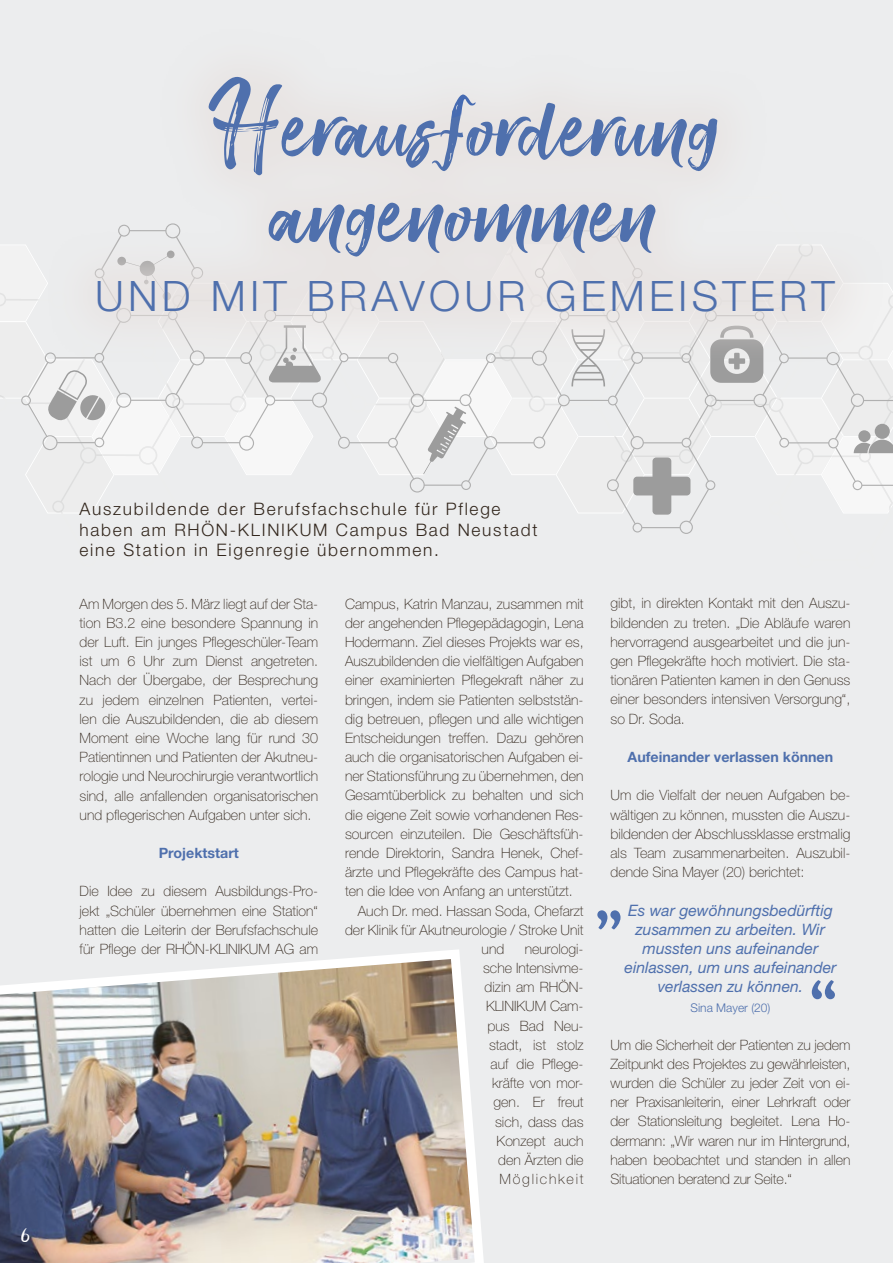
<style>
.page{position:relative;width:893px;height:1263px;background:#ecedee}
.page>*{position:absolute;margin:0;border:0;box-sizing:border-box;transform-origin:0 0}
.t1{font:115.5px/85.5px "Smithen";color:#4f70ad;text-align:center}
.t2{font:condensed 60px "Bernard";color:#4f70ad}
.t3{font:300 42px "Helvetica Neue LT Std";letter-spacing:.1em;color:#4f70ad}
.t4{font:18px "bromello";color:#fff}
.t5{font:300 17.25px/20.7px "Helvetica Neue LT Std";letter-spacing:.1em;color:#32261c}
.t6{font:italic 15.75px/19.2px "Helvetica Neue LT Std";color:#4f70ad;text-align:center}
.t7{font:100 14.25px/19.2px "Helvetica Neue LT Std";color:#32261c;text-align:justify}
.t8{font:700 14.25px "Helvetica Neue LT Std";color:#4f70ad}
.t9{font:300 12px "Helvetica Neue LT Std";color:#4f70ad}
</style>
<div class="page">
<svg style="left:0;top:245px;width:893px;height:270px"></svg>
<div style="left:46px;top:26px;width:840px;height:338px;background:#ebeaea"></div>
<img style="left:0;top:950px;width:484px;height:313px">
<svg style="left:451px;top:94px;width:25px;height:24px"></svg>
<h1 class="t1" style="left:209px;top:89px;width:514px">Herausforderung angenommen</h1>
<h3 class="t3" style="left:95px;top:271px;width:741px">UND MIT BRAVOUR GEMEISTERT</h3>
<p class="t4" style="left:21px;top:1224px;width:10px">6</p>
<p class="t5" style="left:80px;top:498px;width:459px">Auszubildende der Berufsfachschule für Pflege haben am RHÖN-KLINIKUM Campus Bad Neustadt eine Station in Eigenregie übernommen.</p>
<p class="t7" style="left:80px;top:594px;width:240px">Am Morgen des 5. März liegt auf der Sta&shy;tion B3.2 eine besondere Spannung in der Luft. Ein junges Pflegeschüler-Team ist um 6 Uhr zum Dienst angetreten.<br>Nach der Übergabe, der Besprechung zu jedem einzelnen Patienten, vertei&shy;len die Auszubildenden, die ab diesem Moment eine Woche lang für rund 30<br>Patientinnen und Patienten der Akutneu&shy;rologie und Neurochirurgie verantwortlich sind, alle anfallenden organisatorischen und pflegerischen Aufgaben unter sich.</p>
<p class="t8" style="left:159px;top:844px;width:82px">Projektstart</p>
<p class="t7" style="left:80px;top:882px;width:240px">Die Idee zu diesem Ausbildungs-Pro&shy;jekt „Schüler übernehmen eine Station“ hatten die Leiterin der Berufsfachschule für Pflege der RHÖN-KLINIKUM AG am</p>
<p class="t7" style="left:345px;top:594px;width:240px">Campus, Katrin Manzau, zusammen mit</p>
<p class="t7" style="left:345px;top:613px;width:240px">der angehenden Pflegepädagogin, Lena</p>
<p class="t7" style="left:345px;top:632px;width:240px">Hodermann. Ziel dieses Projekts war es,</p>
<p class="t7" style="left:345px;top:651px;width:240px">Auszubildenden die vielfältigen Aufgaben</p>
<p class="t7" style="left:345px;top:671px;width:240px">einer examinierten Pflegekraft näher zu</p>
<p class="t7" style="left:345px;top:690px;width:240px">bringen, indem sie Patienten selbststän-</p>
<p class="t7" style="left:345px;top:709px;width:240px">dig betreuen, pflegen und alle wichtigen</p>
<p class="t7" style="left:345px;top:728px;width:240px">Entscheidungen treffen. Dazu gehören</p>
<p class="t7" style="left:345px;top:747px;width:240px">auch die organisatorischen Aufgaben ei-</p>
<p class="t7" style="left:345px;top:767px;width:240px">ner Stationsführung zu übernehmen, den</p>
<p class="t7" style="left:345px;top:786px;width:240px">Gesamtüberblick zu behalten und sich</p>
<p class="t7" style="left:345px;top:805px;width:240px">die eigene Zeit sowie vorhandenen Res-</p>
<p class="t7" style="left:345px;top:824px;width:240px">sourcen einzuteilen. Die Geschäftsfüh-</p>
<p class="t7" style="left:345px;top:843px;width:240px">rende Direktorin, Sandra Henek, Chef-</p>
<p class="t7" style="left:345px;top:862px;width:240px">ärzte und Pflegekräfte des Campus hat-</p>
<p class="t7" style="left:345px;top:882px;width:229px">ten die Idee von Anfang an unterstützt.</p>
<p class="t7" style="left:358px;top:901px;width:227px">Auch Dr. med. Hassan Soda, Chefarzt</p>
<p class="t7" style="left:345px;top:920px;width:240px">der Klinik für Akutneurologie / Stroke Unit</p>
<p class="t7" style="left:482px;top:939px;width:24px">und</p>
<p class="t7" style="left:483px;top:939px;width:102px;text-align:right">neurologi-<br>sche Intensivme&shy;dizin am RHÖN-<br>KLINIKUM Cam&shy;pus Bad Neu&shy;stadt, ist stolz auf die Pflege&shy;kräfte von mor&shy;gen. Er freut sich, dass das<br>Konzept auch den Ärzten die<br>Möglichkeit</p>
<p class="t7" style="left:610px;top:594px;width:241px">gibt, in direkten Kontakt mit den Auszu&shy;bildenden zu treten. „Die Abläufe waren hervorragend ausgearbeitet und die jun&shy;gen Pflegekräfte hoch motiviert. Die sta&shy;tionären Patienten kamen in den Genuss einer besonders intensiven Versorgung“, so Dr. Soda.</p>
<p class="t8" style="left:628px;top:748px;width:207px">Aufeinander verlassen können</p>
<p class="t7" style="left:610px;top:786px;width:241px">Um die Vielfalt der neuen Aufgaben be&shy;wältigen zu können, mussten die Auszu&shy;bildenden der Abschlussklasse erstmalig als Team zusammenarbeiten. Auszubil&shy;dende Sina Mayer (20) berichtet:</p>
<p class="t6" style="left:625px;top:900px;width:213px">Es war gewöhnungsbedürftig zusammen zu arbeiten. Wir mussten uns aufeinander einlassen, um uns aufeinander verlassen zu können.</p>
<p class="t9" style="left:690px;top:1000px;width:82px">Sina Mayer (20)</p>
<h2 class="t2" style="left:595px;top:864px;width:30px">„</h2>
<h2 class="t2" style="left:809px;top:970px;width:30px">“</h2>
<p class="t7" style="left:610px;top:1035px;width:241px">Um die Sicherheit der Patienten zu jedem Zeitpunkt des Projektes zu gewährleisten, wurden die Schüler zu jeder Zeit von ei&shy;ner Praxisanleiterin, einer Lehrkraft oder der Stationsleitung begleitet. Lena Ho&shy;dermann: „Wir waren nur im Hintergrund, haben beobachtet und standen in allen Situationen beratend zur Seite.“</p>
</div>
